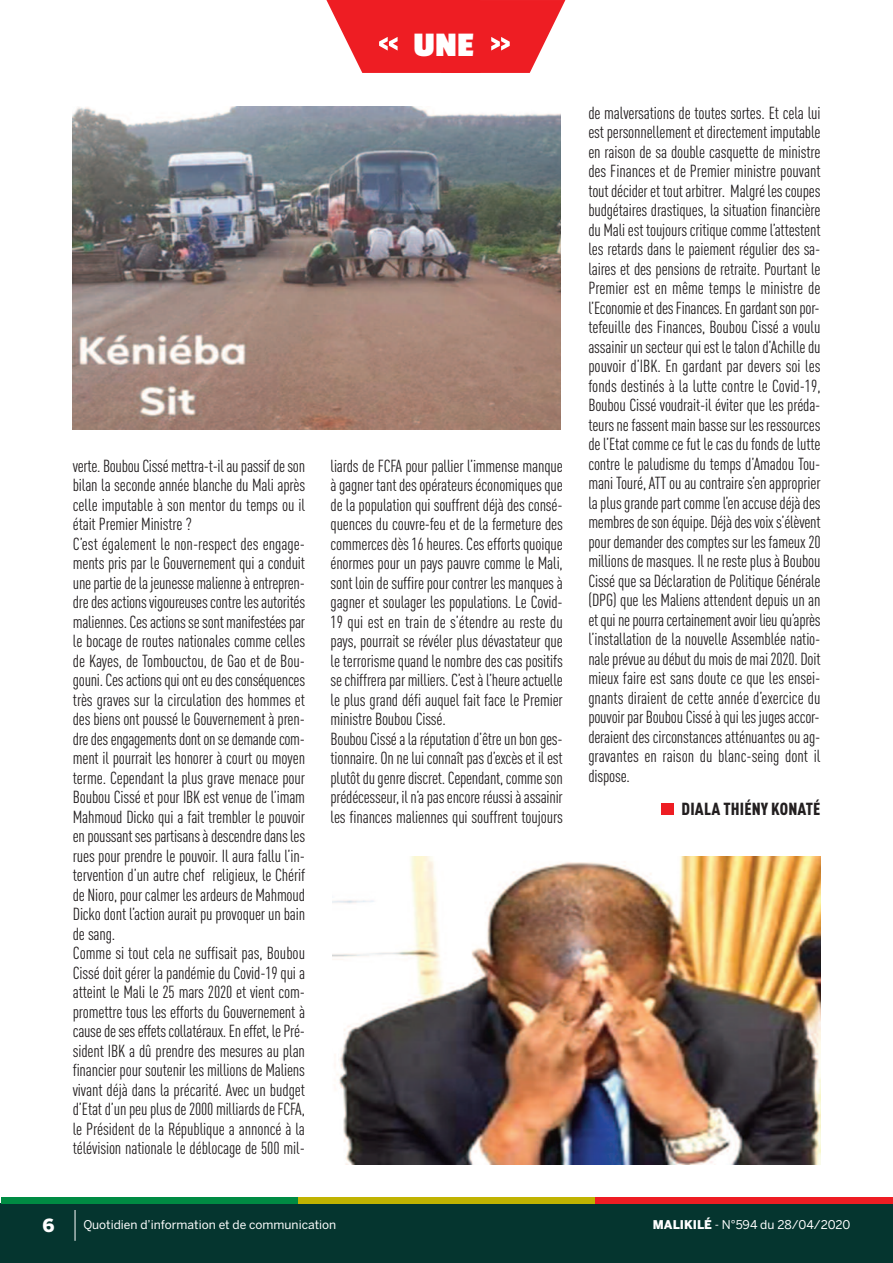
<style>
.page{position:relative;width:893px;height:1263px;background:#fff}
.page>*{position:absolute;margin:0;border:0;box-sizing:border-box;transform-origin:0 0}
.t1{font:700 36px "Passion One";color:#fff}
.t2{font:900 18px "Benton Sans";color:#fff}
.t3{font:condensed 17.25px/19.5px "DIN Pro";letter-spacing:-.01em;color:#231f20}
.t4{font:900 condensed 17.25px "DIN Pro";letter-spacing:.01em;color:#231f20}
.t5{font:12px "Benton Sans";color:#fff}
.s1{font-weight:900}
</style>
<div class="page">
<div style="left:1px;top:1203px;width:892px;height:60px;background:#05352f"></div>
<div style="left:1px;top:1197px;width:297px;height:6px;background:#008b43"></div>
<div style="left:298px;top:1197px;width:298px;height:6px;background:#c0b301"></div>
<div style="left:596px;top:1197px;width:297px;height:6px;background:#ee1d23"></div>
<hr style="left:75px;top:1210px;width:1px;height:31px;background:#fff">
<svg style="left:326px;top:0;width:239px;height:73px"></svg>
<div style="left:661px;top:803px;width:12px;height:12px;background:#ee1d23"></div>
<img style="left:332px;top:856px;width:489px;height:309px">
<img style="left:72px;top:106px;width:489px;height:323px">
<h1 class="t1" style="left:413px;top:26px;width:62px">UNE</h1>
<p class="t3" style="left:73px;top:458px;width:234px">verte. BoubouCissémettra-t-ilaupassifdeson bilan la seconde année blanche du Mali après celle imputable à son mentor du temps ou il était Premier Ministre ?<br>C’est également le non-respect des engage&shy;ments pris par le Gouvernement qui a conduit unepartiedelajeunessemalienneàentrepren&shy;dredesactionsvigoureusescontrelesautorités maliennes.Cesactionssesontmanifestéespar le bocage de routes nationales comme celles de Kayes, de Tombouctou, de Gao et de Bou&shy;gouni.Cesactionsquionteudesconséquences très graves sur la circulation des hommes et des biens ont poussé le Gouvernement à pren&shy;dredesengagementsdontonsedemandecom&shy;ment il pourrait les honorer à court ou moyen terme. Cependant la plus grave menace pour Boubou Cissé et pour IBK est venue de l’imam Mahmoud Dicko qui a fait trembler le pouvoir enpoussantsespartisansàdescendredansles rues pour prendre le pouvoir. Il aura fallu l’in&shy;tervention d’un autre chef religieux, le Chérif de Nioro, pour calmer les ardeurs de Mahmoud Dicko dont l’action aurait pu provoquer un bain de sang.<br>Comme si tout cela ne suffisait pas, Boubou Cissé doit gérer la pandémie du Covid-19 qui a atteint le Mali le 25 mars 2020 et vient com&shy;promettre tous les efforts du Gouvernement à causedeseseffetscollatéraux.Eneffet, le Pré&shy;sident IBK a dû prendre des mesures au plan financier pour soutenir les millions de Maliens vivant déjà dans la précarité. Avec un budget d’Etat d’un peu plus de 2000 milliards de FCFA, le Président de la République a annoncé à la télévision nationale le déblocage de 500 mil-</p>
<p class="t3" style="left:331px;top:458px;width:234px">liards de FCFA pour pallier l’immense manque à gagner tant des opérateurs économiques que de la population qui souffrent déjà des consé&shy;quences du couvre-feu et de la fermeture des commerces dès 16 heures. Ces efforts quoique énormes pour un pays pauvre comme le Mali, sont loin de suffire pour contrer les manques à gagner et soulager les populations. Le Covid-19 qui est en train de s’étendre au reste du pays, pourrait se révéler plus dévastateur que le terrorisme quand le nombre des cas positifs sechiffreraparmilliers.C’estàl’heureactuelle le plus grand défi auquel fait face le Premier ministre Boubou Cissé.<br>BoubouCisséalaréputationd’êtreunbonges&shy;tionnaire. Onneluiconnaîtpasd’excèset ilest plutôtdugenrediscret.Cependant,commeson prédécesseur, iln’apasencoreréussiàassainir les finances maliennes qui souffrent toujours</p>
<p class="t3" style="left:588px;top:104px;width:234px;text-align:justify">de malversations de toutes sortes. Et cela lui est personnellement et directement imputable en raison de sa double casquette de ministre des Finances et de Premier ministre pouvant toutdécideret toutarbitrer. Malgrélescoupes budgétaires drastiques, la situation financière du Mali est toujours critique comme l’attestent les retards dans le paiement régulier des sa&shy;laires et des pensions de retraite. Pourtant le Premier est en même temps le ministre de l’EconomieetdesFinances.Engardantsonpor&shy;tefeuille des Finances, Boubou Cissé a voulu assainir un secteur qui est le talon d’Achille du pouvoir d’IBK. En gardant par devers soi les fonds destinés à la lutte contre le Covid-19, Boubou Cissé voudrait-il éviter que les préda&shy;teursnefassent mainbassesur lesressources de l’Etat comme ce fut le cas du fonds de lutte contre le paludisme du temps d’Amadou Tou&shy;mani Touré, ATT ou au contraire s’en approprier laplusgrandepartcommel’enaccusedéjàdes membresdesonéquipe. Déjàdesvoixs’élèvent pour demander des comptes sur les fameux 20 millions de masques. Il ne reste plus à Boubou Cissé que sa Déclaration de Politique Générale (DPG) que les Maliens attendent depuis un an etquinepourracertainementavoir lieuqu’après l’installation de la nouvelle Assemblée natio&shy;naleprévueaudébutdumoisdemai2020. Doit mieux faire est sans doute ce que les ensei&shy;gnants diraient de cette année d’exercice du pouvoirpar BoubouCisséàqui lesjugesaccor&shy;deraient des circonstances atténuantes ou ag&shy;gravantes en raison du blanc-seing dont il dispose.</p>
<p class="t4" style="left:682px;top:802px;width:140px">DIALA THIÉNY KONATÉ</p>
<p class="t2" style="left:43px;top:1215px;width:14px">6</p>
<p class="t5" style="left:83px;top:1218px;width:254px">Quotidien d’information et de communication</p>
<p class="t5" style="left:653px;top:1218px;width:199px"><span class="s1">MALIKILÉ</span> - N°594 du 28/04/2020</p>
</div>
